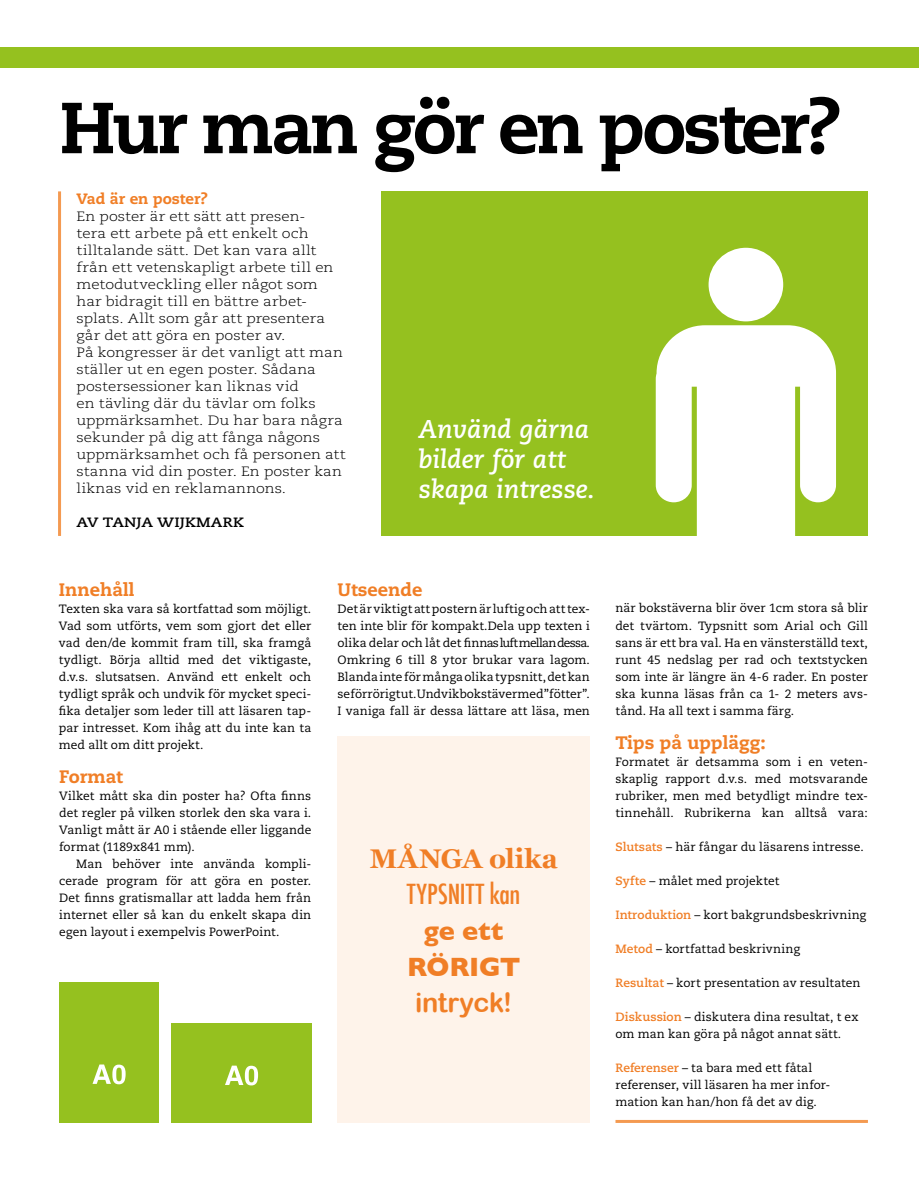
<style>
.page{position:relative;width:919px;height:1191px;background:#fff}
.page>*{position:absolute;margin:0;border:0;box-sizing:border-box;transform-origin:0 0}
.t1{font:800 72px "Caecilia LT Std";letter-spacing:-.05em;color:#000}
.t2{font:500 condensed 27px "Futura";color:#f07e26}
.t3{font:700 27px/36px "Gill Sans";letter-spacing:-.01em;color:#f07e26;text-align:center}
.t4{font:700 27px "Georgia";color:#f07e26}
.t5{font:27px "Arial Rounded MT Bold";letter-spacing:-.02em;color:#f07e26}
.t6{font:italic 700 25.5px/30px "Caecilia LT Std";color:#fff}
.t7{font:800 18px "Caecilia LT Std";color:#f07e26}
.t8{font:800 15px "Caecilia LT Std";color:#f07e26}
.t9{font:300 13.5px/17px "Caecilia LT Std";color:#000;scale:1.14 1}
.t10{font:700 13.5px "Caecilia LT Std";letter-spacing:.01em;color:#000;scale:1.14 1}
.t11{font:12px/17px "Caecilia LT Std";letter-spacing:.005em;color:#000;text-align:justify}
.s1{font-weight:700;color:#f07e26}
</style>
<div class="page">
<hr style="left:58px;top:191px;width:3px;height:345px;background:#f49a51">
<div style="left:337px;top:737px;width:253px;height:386px;background:#fef3ea"></div>
<div style="left:381px;top:191px;width:486px;height:345px;background:#95c11f"></div>
<div style="left:708px;top:248px;width:75px;height:73px;background:#fff;border-radius:50%"></div>
<svg style="left:655px;top:325px;width:181px;height:211px;background:#eff6df"></svg>
<div style="left:59px;top:982px;width:100px;height:141px;background:#95c11f"></div>
<div style="left:171px;top:1023px;width:141px;height:100px;background:#95c11f"></div>
<svg style="left:225px;top:1065px;width:33px;height:20px"></svg>
<svg style="left:92px;top:1064px;width:34px;height:20px"></svg>
<hr style="left:615px;top:1120px;width:252px;height:3px;background:#f49a51">
<div style="left:0;top:47px;width:918px;height:21px;background:#95c11f"></div>
<h1 class="t1" style="left:60px;top:83px;width:782px">Hur man gör en poster?</h1>
<p class="t8" style="left:77px;top:190px;width:133px">Vad är en poster?</p>
<p class="t9" style="left:77px;top:208px;width:237px">En poster är ett sätt att presen-<br>tera ett arbete på ett enkelt och tilltalande sätt. Det kan vara allt från ett vetenskapligt arbete till en metodutveckling eller något som har bidragit till en bättre arbet&shy;splats. Allt som går att presentera går det att göra en poster av.<br>På kongresser är det vanligt att man ställer ut en egen poster. Sådana postersessioner kan liknas vid<br>en tävling där du tävlar om folks uppmärksamhet. Du har bara några sekunder på dig att fånga någons uppmärksamhet och få personen att stanna vid din poster. En poster kan liknas vid en reklamannons.</p>
<p class="t10" style="left:77px;top:515px;width:148px">AV TANJA WIJKMARK</p>
<h3 class="t6" style="left:418px;top:415px;width:178px">Använd gärna bilder för att skapa intresse.</h3>
<h3 class="t7" style="left:59px;top:578px;width:77px">Innehåll</h3>
<p class="t11" style="left:59px;top:600px;width:254px">Texten ska vara så kortfattad som möjligt.<br>Vad som utförts, vem som gjort det eller vad den/de kommit fram till, ska framgå tydligt. Börja alltid med det viktigaste, d.v.s. slutsatsen. Använd ett enkelt och tydligt språk och undvik för mycket speci&shy;fika detaljer som leder till att läsaren tap&shy;par intresset. Kom ihåg att du inte kan ta med allt om ditt projekt.</p>
<h3 class="t7" style="left:59px;top:765px;width:65px">Format</h3>
<p class="t11" style="left:59px;top:787px;width:253px">Vilket mått ska din poster ha? Ofta finns det regler på vilken storlek den ska vara i.<br>Vanligt mått är A0 i stående eller liggande format (1189x841 mm).</p>
<p class="t11" style="left:59px;top:855px;width:253px;text-indent:17px">Man behöver inte använda kompli&shy;cerade program för att göra en poster.<br>Det finns gratismallar att ladda hem från internet eller så kan du enkelt skapa din egen layout i exempelvis PowerPoint.</p>
<h3 class="t7" style="left:337px;top:578px;width:86px">Utseende</h3>
<p class="t11" style="left:337px;top:600px;width:254px">Det är viktigt att postern är luftig och att tex&shy;ten inte blir för kompakt.Dela upp texten i olika delar och låt det finnas luft mellan dessa.<br>Omkring 6 till 8 ytor brukar vara lagom.<br>Blanda inte för många olika typsnitt, det kan se för rörigt ut. Undvik bokstäver med ”fötter”.<br>I vaniga fall är dessa lättare att läsa, men</p>
<p class="t11" style="left:615px;top:600px;width:254px">när bokstäverna blir över 1cm stora så blir det tvärtom. Typsnitt som Arial och Gill sans är ett bra val. Ha en vänsterställd text, runt 45 nedslag per rad och textstycken som inte är längre än 4-6 rader. En poster ska kunna läsas från ca 1- 2 meters avs&shy;tånd. Ha all text i samma färg.</p>
<h2 class="t4" style="left:369px;top:841px;width:190px">MÅNGA olika</h2>
<h2 class="t2" style="left:407px;top:877px;width:115px">TYPSNITT kan</h2>
<h2 class="t3" style="left:407px;top:912px;width:115px">ge ett<br>RÖRIGT</h2>
<h2 class="t5" style="left:415px;top:986px;width:98px">intryck!</h2>
<h3 class="t7" style="left:615px;top:731px;width:152px">Tips på upplägg:</h3>
<p class="t11" style="left:615px;top:753px;width:254px">Formatet är detsamma som i en veten&shy;skaplig rapport d.v.s. med motsvarande rubriker, men med betydligt mindre tex&shy;tinnehåll. Rubrikerna kan alltså vara:</p>
<p class="t11" style="left:615px;top:838px;width:250px"><span class="s1">Slutsats</span> – här fångar du läsarens intresse.</p>
<p class="t11" style="left:615px;top:872px;width:165px"><span class="s1">Syfte</span> – målet med projektet</p>
<p class="t11" style="left:615px;top:906px;width:252px"><span class="s1">Introduktion</span> – kort bakgrundsbeskrivning</p>
<p class="t11" style="left:615px;top:940px;width:186px"><span class="s1">Metod</span> – kortfattad beskrivning</p>
<p class="t11" style="left:615px;top:974px;width:246px"><span class="s1">Resultat</span> – kort presentation av resultaten</p>
<p class="t11" style="left:615px;top:1008px;width:244px"><span class="s1">Diskussion</span> – diskutera dina resultat, t ex om man kan göra på något annat sätt.</p>
<p class="t11" style="left:615px;top:1059px;width:216px;text-align:left"><span class="s1">Referenser</span> – ta bara med ett fåtal referenser, vill läsaren ha mer infor&shy;mation kan han/hon få det av dig.</p>
</div>
